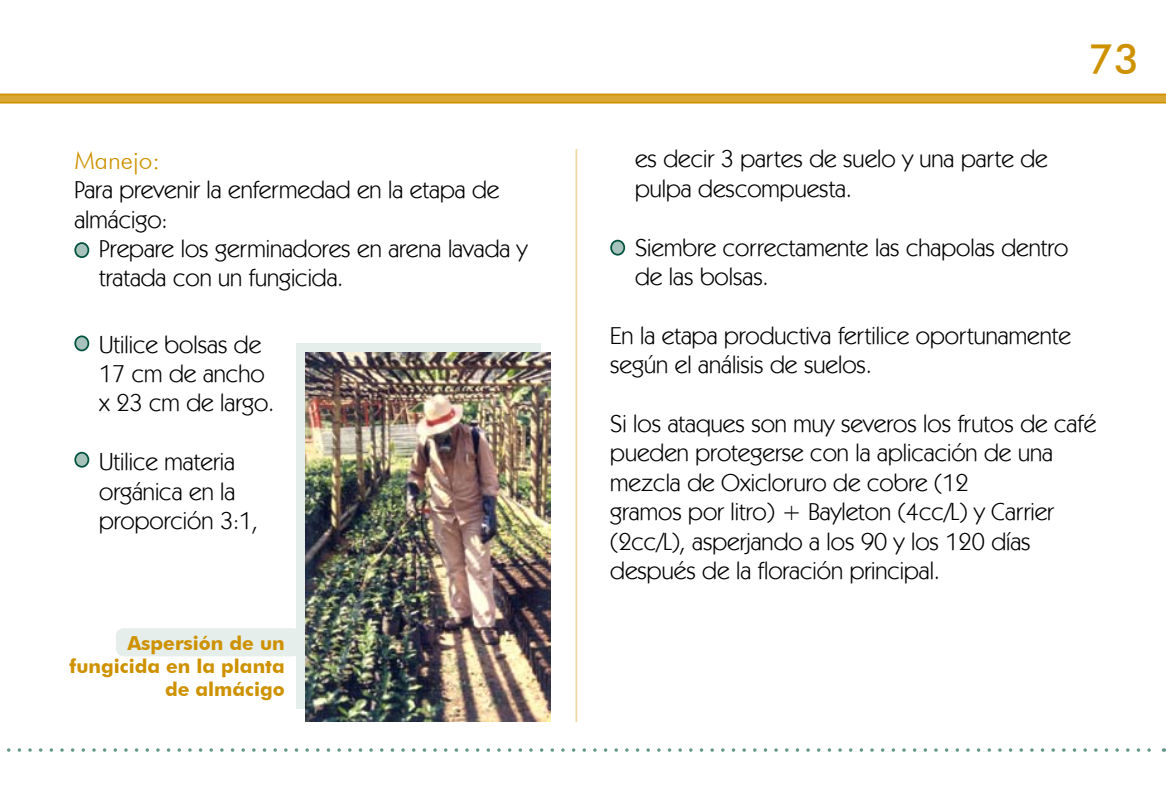
<style>
.page{position:relative;width:1166px;height:794px;background:#fff}
.page>*{position:absolute;margin:0;border:0;box-sizing:border-box;transform-origin:0 0}
.t1{font:500 42px "Futura BT";color:#ce9200}
.t2{font:24.5px/29.4px "Kabel IT Cby BT";color:#000}
.t3{font:300 24.5px "Futura BT";color:#ce9200}
.t4{font:700 19.25px/23.1px "Futura BT";color:#ce9200;text-align:right}
</style>
<div class="page">
<svg style="left:0;top:94px;width:1166px;height:10px;background:#d6a52c"></svg>
<svg style="left:7px;top:748px;width:1157px;height:4px"></svg>
<hr style="left:575px;top:149px;width:2px;height:573px;background:#eed9a6">
<div style="left:297px;top:343px;width:244px;height:365px;background:#e6eeec"></div>
<img style="left:305px;top:352px;width:245px;height:369px">
<div style="left:116px;top:628px;width:184px;height:28px;background:#e6eeec;border-radius:8px"></div>
<div style="left:75px;top:243px;width:13px;height:14px;background:#a6c2bb;border-radius:50%"></div>
<div style="left:74px;top:242px;width:15px;height:16px;border:2px solid #00523d;border-radius:50%"></div>
<div style="left:75px;top:336px;width:13px;height:14px;background:#a6c2bb;border-radius:50%"></div>
<div style="left:74px;top:335px;width:15px;height:16px;border:2px solid #00523d;border-radius:50%"></div>
<div style="left:75px;top:453px;width:13px;height:14px;background:#a6c2bb;border-radius:50%"></div>
<div style="left:74px;top:452px;width:15px;height:15px;border:2px solid #00523d;border-radius:50%"></div>
<div style="left:611px;top:241px;width:13px;height:14px;background:#a6c2bb;border-radius:50%"></div>
<div style="left:610px;top:240px;width:15px;height:16px;border:2px solid #00523d;border-radius:50%"></div>
<p class="t3" style="left:74px;top:145px;width:87px">Manejo:</p>
<p class="t2" style="left:74px;top:174px;width:427px">Para prevenir la enfermedad en la etapa de almácigo:</p>
<p class="t2" style="left:99px;top:233px;width:430px">Prepare los germinadores en arena lavada y tratada con un fungicida.</p>
<p class="t2" style="left:99px;top:329px;width:176px">Utilice bolsas de<br>17 cm de ancho x 23 cm de largo.</p>
<p class="t2" style="left:99px;top:446px;width:160px">Utilice materia orgánica en la proporción 3:1,</p>
<p class="t4" style="left:70px;top:631px;width:217px">Aspersión de un fungicida en la planta de almácigo</p>
<h1 class="t1" style="left:1088px;top:34px;width:52px">73</h1>
<p class="t2" style="left:635px;top:144px;width:414px">es decir 3 partes de suelo y una parte de pulpa descompuesta.</p>
<p class="t2" style="left:635px;top:232px;width:435px">Siembre correctamente las chapolas dentro de las bolsas.</p>
<p class="t2" style="left:610px;top:320px;width:462px">En la etapa productiva fertilice oportunamente según el análisis de suelos.</p>
<p class="t2" style="left:610px;top:408px;width:487px">Si los ataques son muy severos los frutos de café pueden protegerse con la aplicación de una mezcla de Oxicloruro de cobre (12<br>gramos por litro) + Bayleton (4cc/L) y Carrier (2cc/L), asperjando a los 90 y los 120 días después de la floración principal.</p>
</div>
